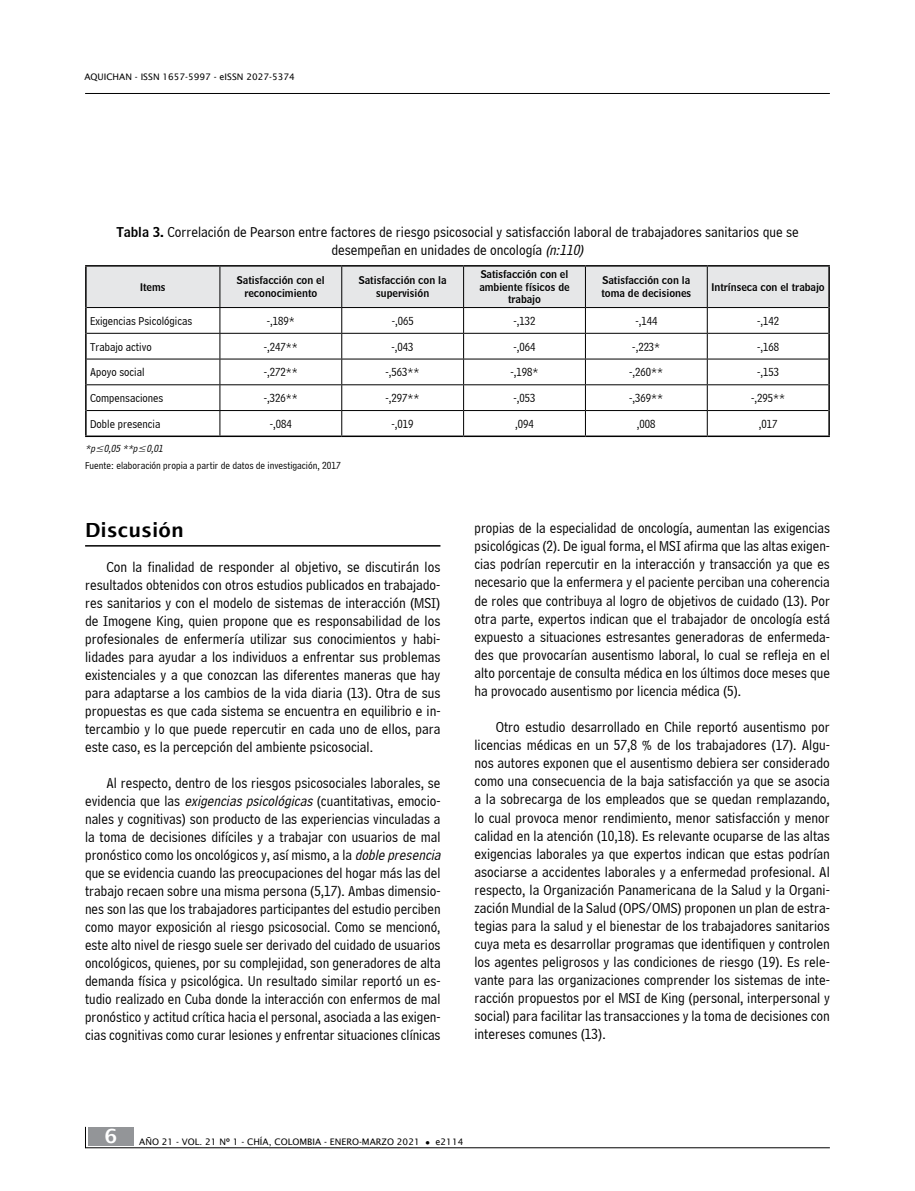
<style>
.page{position:relative;width:915px;height:1191px;background:#fff}
.page>*{position:absolute;margin:0;border:0;box-sizing:border-box;transform-origin:0 0}
.t1{font:600 19.5px "Lucida Sans";color:#000}
.t2{font:15px/18px "Bell Centennial BT Address";color:#000;text-align:justify}
.t3{font:12px "Bell Centennial BT Address";color:#000}
.t4{font:10.5px/12.6px "Bell Centennial BT Name And Number";color:#000;text-align:center}
.t5{font:10.5px "Bell Centennial BT Address";color:#000}
.t6{font:italic 10.5px "Bell Centennial BT Address";color:#000}
.t7{font:9px "Lucida Sans";color:#000}
.s1{font-family:"Bell Centennial BT Name And Number";font-size:13.5px}
.s2{font-style:italic}
.s3{font-family:"Abadi";font-weight:300;font-stretch:condensed;font-size:13.5px}
</style>
<div class="page">
<hr style="left:85px;top:1147px;width:744px;height:1px;background:#000">
<svg style="left:85px;top:1126px;width:1px;height:21px"></svg>
<div style="left:88px;top:1126px;width:46px;height:19px;background:#939598"></div>
<hr style="left:85px;top:93px;width:744px;height:1px;background:#000">
<hr style="left:85px;top:545px;width:355px;height:1px;background:#000">
<hr style="left:85px;top:265px;width:135px;height:2px;background:#000">
<hr style="left:85px;top:267px;width:2px;height:40px;background:#000">
<hr style="left:220px;top:265px;width:121px;height:2px;background:#000">
<hr style="left:341px;top:265px;width:122px;height:2px;background:#000">
<hr style="left:463px;top:265px;width:122px;height:2px;background:#000">
<hr style="left:585px;top:265px;width:122px;height:2px;background:#000">
<hr style="left:707px;top:265px;width:122px;height:2px;background:#000">
<hr style="left:85px;top:307px;width:2px;height:26px;background:#000">
<hr style="left:85px;top:333px;width:2px;height:26px;background:#000">
<hr style="left:85px;top:359px;width:2px;height:26px;background:#000">
<hr style="left:85px;top:385px;width:2px;height:25px;background:#000">
<hr style="left:85px;top:410px;width:2px;height:25px;background:#000">
<svg style="left:86px;top:266px;width:743px;height:169px"></svg>
<hr style="left:85px;top:435px;width:135px;height:2px;background:#000">
<hr style="left:220px;top:435px;width:121px;height:2px;background:#000">
<hr style="left:341px;top:435px;width:122px;height:2px;background:#000">
<hr style="left:463px;top:435px;width:122px;height:2px;background:#000">
<hr style="left:585px;top:435px;width:122px;height:2px;background:#000">
<hr style="left:707px;top:435px;width:122px;height:2px;background:#000">
<p class="t7" style="left:84px;top:72px;width:212px">AQUICHAN - ISSN 1657-5997 - eISSN 2027-5374</p>
<p class="t2" style="left:116px;top:223px;width:683px;text-align:center"><span class="s1">Tabla 3.</span> Correlación de Pearson entre factores de riesgo psicosocial y satisfacción laboral de trabajadores sanitarios que se desempeñan en unidades de oncología <span class="s2">(n:110)</span></p>
<p class="t4" style="left:140px;top:280px;width:27px">Items</p>
<p class="t4" style="left:237px;top:274px;width:89px">Satisfacción con el reconocimiento</p>
<p class="t4" style="left:359px;top:274px;width:89px">Satisfacción con la supervisión</p>
<p class="t4" style="left:479px;top:268px;width:92px">Satisfacción con el ambiente físicos de trabajo</p>
<p class="t4" style="left:601px;top:274px;width:91px;text-align:left">Satisfacción con la toma de decisiones</p>
<p class="t4" style="left:711px;top:280px;width:115px">Intrínseca con el trabajo</p>
<p class="t3" style="left:90px;top:314px;width:104px">Exigencias Psicológicas</p>
<p class="t3" style="left:267px;top:314px;width:29px">-,189*</p>
<p class="t3" style="left:391px;top:314px;width:23px">-,065</p>
<p class="t3" style="left:513px;top:314px;width:23px">-,132</p>
<p class="t3" style="left:635px;top:314px;width:23px">-,144</p>
<p class="t3" style="left:757px;top:314px;width:23px">-,142</p>
<p class="t3" style="left:90px;top:340px;width:63px">Trabajo activo</p>
<p class="t3" style="left:264px;top:340px;width:35px">-,247**</p>
<p class="t3" style="left:391px;top:340px;width:23px">-,043</p>
<p class="t3" style="left:513px;top:340px;width:23px">-,064</p>
<p class="t3" style="left:632px;top:340px;width:29px">-,223*</p>
<p class="t3" style="left:756px;top:340px;width:23px">-,168</p>
<p class="t3" style="left:90px;top:365px;width:56px">Apoyo social</p>
<p class="t3" style="left:264px;top:365px;width:35px">-,272**</p>
<p class="t3" style="left:385px;top:365px;width:35px">-,563**</p>
<p class="t3" style="left:510px;top:365px;width:29px">-,198*</p>
<p class="t3" style="left:629px;top:365px;width:35px">-,260**</p>
<p class="t3" style="left:756px;top:365px;width:23px">-,153</p>
<p class="t3" style="left:90px;top:391px;width:75px">Compensaciones</p>
<p class="t3" style="left:264px;top:391px;width:35px">-,326**</p>
<p class="t3" style="left:385px;top:391px;width:35px">-,297**</p>
<p class="t3" style="left:513px;top:391px;width:23px">-,053</p>
<p class="t3" style="left:629px;top:391px;width:35px">-,369**</p>
<p class="t3" style="left:750px;top:391px;width:35px">-,295**</p>
<p class="t3" style="left:90px;top:417px;width:72px">Doble presencia</p>
<p class="t3" style="left:270px;top:417px;width:23px">-,084</p>
<p class="t3" style="left:391px;top:417px;width:23px">-,019</p>
<p class="t3" style="left:515px;top:417px;width:20px">,094</p>
<p class="t3" style="left:636px;top:417px;width:20px">,008</p>
<p class="t3" style="left:758px;top:417px;width:20px">,017</p>
<p class="t6" style="left:85px;top:442px;width:82px">*p≤0,05**p≤0,01</p>
<p class="t5" style="left:85px;top:459px;width:257px">Fuente: elaboración propia a partir de datos de investigación, 2017</p>
<h1 class="t1" style="left:85px;top:519px;width:100px">Discusión</h1>
<p class="t2" style="left:85px;top:558px;width:357px;text-indent:21px">Con la finalidad de responder al objetivo, se discutirán los resultados obtenidos con otros estudios publicados en trabajado&shy;res sanitarios y con el modelo de sistemas de interacción (MSI) de Imogene King, quien propone que es responsabilidad de los profesionales de enfermería utilizar sus conocimientos y habi&shy;lidades para ayudar a los individuos a enfrentar sus problemas existenciales y a que conozcan las diferentes maneras que hay para adaptarse a los cambios de la vida diaria (13). Otra de sus propuestas es que cada sistema se encuentra en equilibrio e in&shy;tercambio y lo que puede repercutir en cada uno de ellos, para este caso, es la percepción del ambiente psicosocial.</p>
<p class="t2" style="left:85px;top:774px;width:360px;text-align:left;text-indent:21px">Al respecto, dentro de los riesgos psicosociales laborales, se evidencia que las <span class="s2">exigenciaspsicológicas</span>(cuantitativas, emocio&shy;nales y cognitivas) son producto de las experiencias vinculadas a la toma de decisiones difíciles y a trabajar con usuarios de mal pronóstico como los oncológicos y, así mismo, a la <span class="s2">doblepresencia </span>que se evidencia cuando las preocupaciones del hogar más las del trabajo recaen sobre una misma persona (5,17). Ambas dimensio&shy;nes son las que los trabajadores participantes del estudio perciben como mayor exposición al riesgo psicosocial. Como se mencionó, este alto nivel de riesgo suele ser derivado del cuidado de usuarios oncológicos, quienes, por su complejidad, son generadores de alta demanda física y psicológica. Un resultado similar reportó un es&shy;tudio realizado en Cuba donde la interacción con enfermos de mal pronóstico y actitud crítica hacia el personal, asociada a las exigen&shy;cias cognitivas como curar lesiones y enfrentar situaciones clínicas</p>
<p class="t2" style="left:474px;top:519px;width:357px">propias de la especialidad de oncología, aumentan las exigencias psicológicas (2). De igual forma, el MSI afirma que las altas exigen&shy;cias podrían repercutir en la interacción y transacción ya que es necesario que la enfermera y el paciente perciban una coherencia de roles que contribuya al logro de objetivos de cuidado (13). Por otra parte, expertos indican que el trabajador de oncología está expuesto a situaciones estresantes generadoras de enfermeda&shy;des que provocarían ausentismo laboral, lo cual se refleja en el alto porcentaje de consulta médica en los últimos doce meses que ha provocado ausentismo por licencia médica (5).</p>
<p class="t2" style="left:474px;top:718px;width:357px;text-indent:21px">Otro estudio desarrollado en Chile reportó ausentismo por licencias médicas en un 57,8 <span class="s3">%</span> de los trabajadores (17). Algu&shy;nos autores exponen que el ausentismo debiera ser considerado como una consecuencia de la baja satisfacción ya que se asocia a la sobrecarga de los empleados que se quedan remplazando, lo cual provoca menor rendimiento, menor satisfacción y menor calidad en la atención (10,18). Es relevante ocuparse de las altas exigencias laborales ya que expertos indican que estas podrían asociarse a accidentes laborales y a enfermedad profesional. Al respecto, la Organización Panamericana de la Salud y la Organi&shy;zación Mundial de la Salud (OPS/OMS) proponen un plan de estra&shy;tegias para la salud y el bienestar de los trabajadores sanitarios cuya meta es desarrollar programas que identifiquen y controlen los agentes peligrosos y las condiciones de riesgo (19). Es rele&shy;vante para las organizaciones comprender los sistemas de inte&shy;racción propuestos por el MSI de King (personal, interpersonal y social) para facilitar las transacciones y la toma de decisiones con intereses comunes (13).</p>
<p class="t7" style="left:105px;top:1136px;width:360px"><sup>6</sup> AÑO 21 - VOL. 21 Nº 1 - CHÍA, COLOMBIA - ENERO-MARZO 2021 ● e2114</p>
</div>
